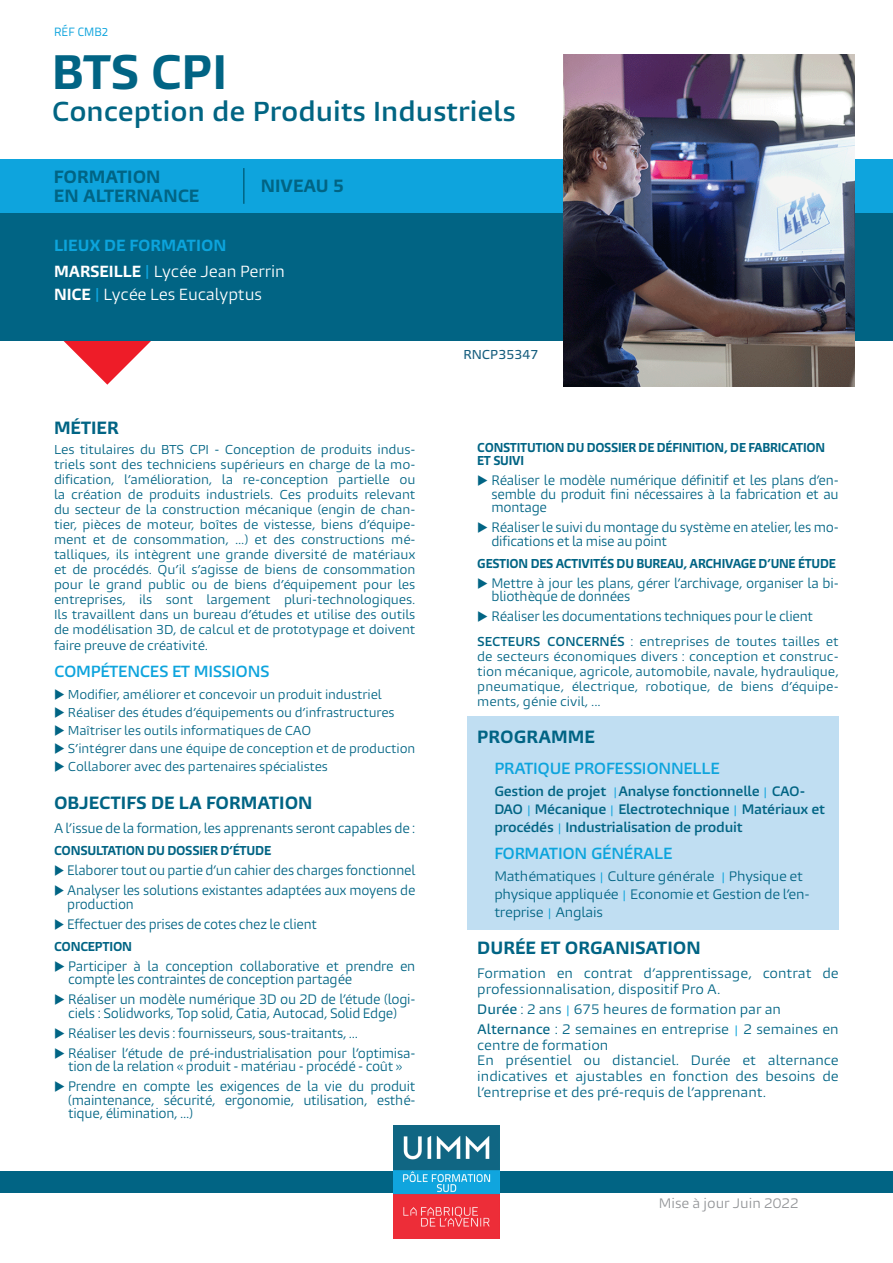
<style>
.page{position:relative;width:893px;height:1263px;background:#fff}
.page>*{position:absolute;margin:0;border:0;box-sizing:border-box;transform-origin:0 0}
.t1{font:700 45px "Burlingame Pro";letter-spacing:-.01em;color:#016484}
.t2{font:600 25.5px "Burlingame Pro";color:#016583}
.t3{font:700 16.5px/19.5px "Burlingame Pro";color:#016484}
.t4{font:600 15px "Burlingame Pro";letter-spacing:-.02em;color:#0ea4dd}
.t5{font:700 15px/26.7px "Burlingame Pro";color:#0ca4dc}
.t6{font:15px "Burlingame Pro";letter-spacing:-.005em;color:#fff}
.t7{font:600 15px "Burlingame Pro";letter-spacing:-.02em;color:#0ca4dc}
.t8{font:12.75px/13.5px "Burlingame Pro";letter-spacing:-.02em;color:#016484;scale:.95 1}
.t9{font:12.75px/15.8px "Burlingame Pro";color:#016484}
.t10{font:12.75px/13.5px "Burlingame Pro";letter-spacing:-.02em;color:#016484;scale:.94 1}
.t11{font:600 12.75px/18px "Burlingame Pro";letter-spacing:-.02em;color:#016484}
.t12{font:12.75px/18px "Burlingame Pro";letter-spacing:-.02em;color:#016484}
.t13{font:12.75px "Burlingame Pro";letter-spacing:-.02em;color:#016484;scale:.96 1}
.t14{font:12.75px "Burlingame Pro";color:#939598}
.t15{font:12px/15px "Burlingame Pro";letter-spacing:-.01em;color:#016484;text-align:justify}
.t16{font:700 12px/13.5px "Burlingame Pro";letter-spacing:-.02em;color:#016484;scale:.93 1}
.t17{font:700 12px "Burlingame Pro";letter-spacing:-.02em;color:#016484;scale:.95 1}
.t18{font:500 12px "Burlingame Pro";color:#165e7e}
.t19{font:12px "Titillium Text 22 L";color:#0ea4dd}
.s1{color:#fff}
.s2{font-family:"Bernard";font-weight:400;font-stretch:condensed;color:#0ea4dd}
.s3{font-weight:400;color:#fff}
.s4{font-weight:700}
.s5{font-family:"Bernard";font-stretch:condensed;color:#0ea4dd}
.s6{font-weight:600}
.s7{font-family:"Franklin Gothic";font-weight:400;color:#0ca4dc}
.s8{font-family:"Franklin Gothic";color:#0ca4dc}
.s9{font-weight:500}
</style>
<div class="page">
<svg style="left:61px;top:340px;width:93px;height:45px"></svg>
<div style="left:0;top:1171px;width:893px;height:22px;background:#016484"></div>
<div style="left:468px;top:716px;width:371px;height:214px;background:#c0def2"></div>
<div style="left:0;top:210px;width:893px;height:130px;background:#016484"></div>
<img style="left:394px;top:1126px;width:105px;height:112px">
<div style="left:0;top:159px;width:893px;height:54px;background:#0ea4dd"></div>
<hr style="left:243px;top:168px;width:2px;height:36px;background:#016484">
<img style="left:563px;top:55px;width:291px;height:332px">
<p class="t19" style="left:54px;top:23px;width:56px">RÉF CMB2</p>
<h1 class="t1" style="left:52px;top:44px;width:177px">BTS CPI</h1>
<h2 class="t2" style="left:52px;top:95px;width:465px">Conception de Produits Industriels</h2>
<h3 class="t3" style="left:54px;top:167px;width:147px">FORMATION<br>EN ALTERNANCE</h3>
<h3 class="t3" style="left:261px;top:176px;width:85px">NIVEAU 5</h3>
<p class="t5" style="left:54px;top:232px;width:233px">LIEUX DE FORMATION<br><span class="s1">MARSEILLE</span> <span class="s2">|</span> <span class="s3">Lycée Jean Perrin</span></p>
<p class="t6" style="left:54px;top:285px;width:209px"><span class="s4">NICE</span> <span class="s5">|</span> Lycée Les Eucalyptus</p>
<h3 class="t3" style="left:54px;top:419px;width:66px">MÉTIER</h3>
<p class="t15" style="left:54px;top:442px;width:363px">Les titulaires du BTS CPI - Conception de produits indus&shy;triels sont des techniciens supérieurs en charge de la mo&shy;dification, l’amélioration, la re-conception partielle ou la création de produits industriels. Ces produits relevant du secteur de la construction mécanique (engin de chan&shy;tier, pièces de moteur, boîtes de vistesse, biens d’équipe&shy;ment et de consommation, ...) et des constructions mé&shy;talliques, ils intègrent une grande diversité de matériaux et de procédés. Qu’il s’agisse de biens de consommation pour le grand public ou de biens d’équipement pour les entreprises, ils sont largement pluri-technologiques.<br>Ils travaillent dans un bureau d’études et utilise des outils de modélisation 3D, de calcul et de prototypage et doivent</p>
<p class="t15" style="left:54px;top:638px;width:155px">faire preuve de créativité.</p>
<p class="t4" style="left:54px;top:662px;width:217px">COMPÉTENCES ET MISSIONS</p>
<p class="t15" style="left:54px;top:687px;width:329px">◆ Modifier, améliorer et concevoir un produit industriel</p>
<p class="t15" style="left:54px;top:705px;width:342px">◆ Réaliser des études d’équipements ou d’infrastructures</p>
<p class="t15" style="left:54px;top:723px;width:259px">◆ Maîtriser les outils informatiques de CAO</p>
<p class="t15" style="left:54px;top:741px;width:363px">◆ S’intégrer dans une équipe de conception et de production</p>
<p class="t15" style="left:54px;top:759px;width:275px">◆ Collaborer avec des partenaires spécialistes</p>
<h3 class="t3" style="left:54px;top:793px;width:260px">OBJECTIFS DE LA FORMATION</h3>
<p class="t13" style="left:54px;top:820px;width:378px">A l’issue de la formation, les apprenants seront capables de :</p>
<p class="t17" style="left:54px;top:843px;width:230px">CONSULTATION DU DOSSIER D’ÉTUDE</p>
<p class="t10" style="left:54px;top:864px;width:386px">◆ Elaborer tout ou partie d’un cahier des charges fonctionnel</p>
<p class="t10" style="left:67px;top:884px;width:372px;text-indent:-13px">◆ Analyser les solutions existantes adaptées aux moyens de production</p>
<p class="t10" style="left:54px;top:917px;width:281px">◆ Effectuer des prises de cotes chez le client</p>
<p class="t17" style="left:54px;top:938px;width:84px">CONCEPTION</p>
<p class="t8" style="left:68px;top:959px;width:367px;text-indent:-14px">◆ Participer à la conception collaborative et prendre en compte les contraintes de conception partagée</p>
<p class="t8" style="left:54px;top:993px;width:382px;text-align:center">◆ Réaliser un modèle numérique 3D ou 2D de l’étude (logi&shy;ciels : Solidworks, Top solid, Catia, Autocad, Solid Edge)</p>
<p class="t8" style="left:54px;top:1026px;width:322px">◆ Réaliser les devis : fournisseurs, sous-traitants, ...</p>
<p class="t8" style="left:54px;top:1046px;width:382px;text-align:center">◆ Réaliser l’étude de pré-industrialisation pour l’optimisa&shy;tion de la relation « produit - matériau - procédé - coût »</p>
<p class="t8" style="left:68px;top:1080px;width:367px;text-align:justify;text-indent:-14px">◆ Prendre en compte les exigences de la vie du produit (maintenance, sécurité, ergonomie, utilisation, esthé&shy;tique, élimination, ...)</p>
<p class="t18" style="left:464px;top:347px;width:76px">RNCP35347</p>
<p class="t16" style="left:477px;top:441px;width:375px">CONSTITUTION DU DOSSIER DE DÉFINITION, DE FABRICATION<br>ET SUIVI</p>
<p class="t8" style="left:491px;top:474px;width:367px;text-align:justify;text-indent:-14px">◆ Réaliser le modèle numérique définitif et les plans d’en&shy;semble du produit fini nécessaires à la fabrication et au montage</p>
<p class="t8" style="left:491px;top:521px;width:367px;text-indent:-14px">◆ Réaliser le suivi du montage du système en atelier, les mo&shy;difications et la mise au point</p>
<p class="t16" style="left:477px;top:557px;width:387px">GESTION DES ACTIVITÉS DU BUREAU, ARCHIVAGE D’UNE ÉTUDE</p>
<p class="t8" style="left:491px;top:576px;width:367px;text-indent:-14px">◆ Mettre à jour les plans, gérer l’archivage, organiser la bi&shy;bliothèque de données</p>
<p class="t8" style="left:477px;top:610px;width:355px">◆ Réaliser les documentations techniques pour le client</p>
<p class="t15" style="left:477px;top:635px;width:363px"><span class="s6">SECTEURS CONCERNÉS</span> : entreprises de toutes tailles et de secteurs économiques divers : conception et construc&shy;tion mécanique, agricole, automobile, navale, hydraulique, pneumatique, électrique, robotique, de biens d’équipe&shy;ments, génie civil, ...</p>
<h3 class="t3" style="left:477px;top:727px;width:119px">PROGRAMME</h3>
<p class="t4" style="left:494px;top:759px;width:227px">PRATIQUE PROFESSIONNELLE</p>
<p class="t11" style="left:494px;top:783px;width:332px">Gestion de projet <span class="s7">|</span>Analyse fonctionnelle <span class="s7">|</span> CAO-<br>DAO <span class="s7">|</span> Mécanique <span class="s7">|</span> Electrotechnique <span class="s7">|</span> Matériaux et procédés <span class="s7">|</span> Industrialisation de produit</p>
<p class="t7" style="left:494px;top:844px;width:180px">FORMATION GÉNÉRALE</p>
<p class="t12" style="left:494px;top:867px;width:317px">Mathématiques <span class="s8">|</span> Culture générale <span class="s8">|</span> Physique et physique appliquée <span class="s8">|</span> Economie et Gestion de l’en&shy;treprise <span class="s8">|</span> Anglais</p>
<h3 class="t3" style="left:477px;top:938px;width:225px">DURÉE ET ORGANISATION</h3>
<p class="t9" style="left:477px;top:965px;width:363px">Formation en contrat d’apprentissage, contrat de professionnalisation, dispositif Pro A.</p>
<p class="t9" style="left:477px;top:999px;width:363px;line-height:20px"><span class="s9">Durée</span> : 2 ans <span class="s8">|</span> 675 heures de formation par an<br><span class="s9">Alternance</span> : 2 semaines en entreprise <span class="s8">|</span> 2 semaines en</p>
<p class="t9" style="left:477px;top:1037px;width:363px">centre de formation<br>En présentiel ou distanciel. Durée et alternance indicatives et ajustables en fonction des besoins de l’entreprise et des pré-requis de l’apprenant.</p>
<p class="t14" style="left:659px;top:1195px;width:141px">Mise à jour Juin 2022</p>
</div>
